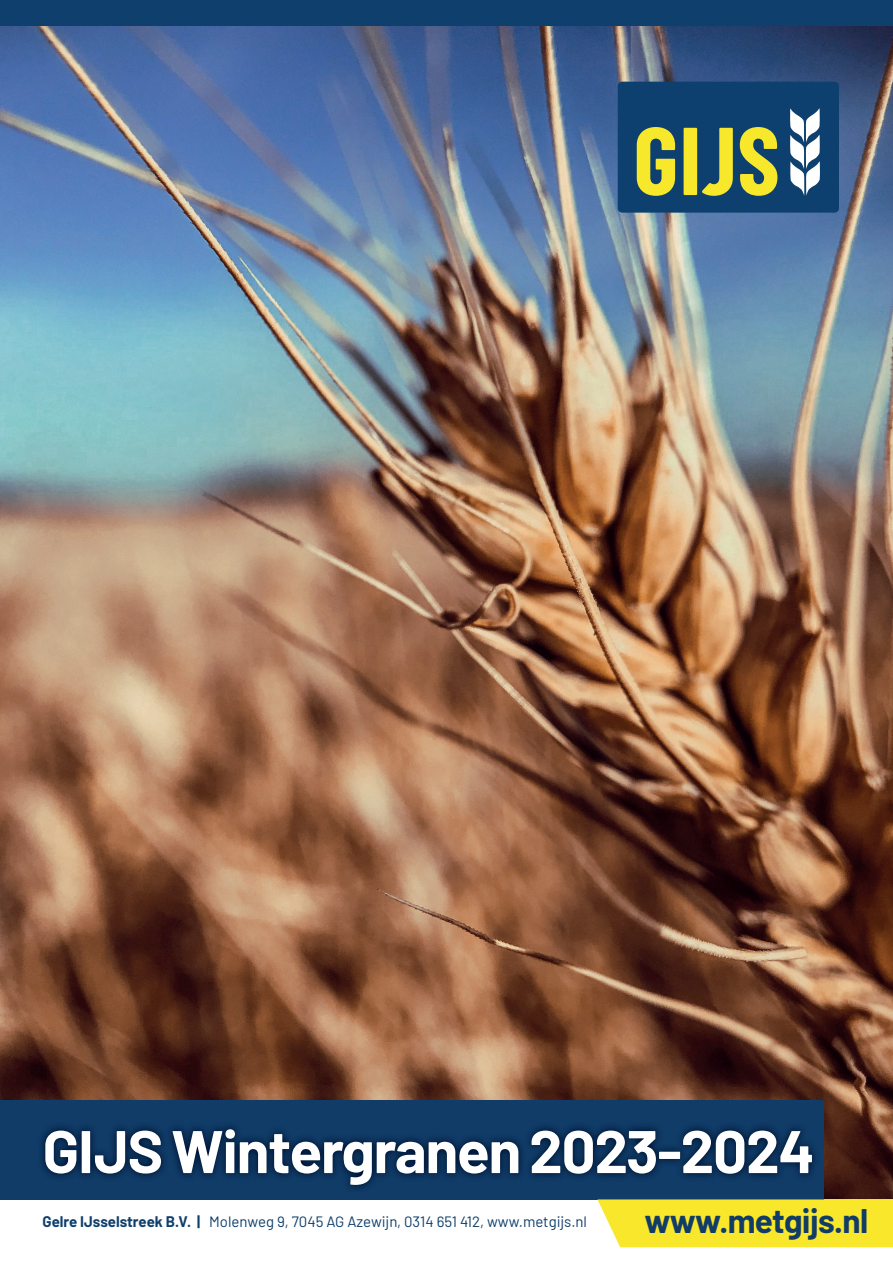
<style>
.page{position:relative;width:893px;height:1263px;background:#fff}
.page>*{position:absolute;margin:0;border:0;box-sizing:border-box;transform-origin:0 0}
.t1{font:700 60px "Barlow";letter-spacing:-.02em;color:#fff}
.t2{font:700 33.3px "Barlow";letter-spacing:-.02em;color:#113c68}
.t3{font:15px "Barlow";color:#0e3f6d}
.s1{font-weight:700}
</style>
<div class="page">
<img style="left:0;top:26px;width:893px;height:1173px">
<div style="left:0;top:0;width:893px;height:26px;background:#0e3f6d"></div>
<div style="left:618px;top:82px;width:221px;height:131px;background:#0d406e;border-radius:4px"></div>
<svg style="left:790px;top:108px;width:30px;height:88px"></svg>
<svg style="left:637px;top:127px;width:38px;height:69px"></svg>
<svg style="left:740px;top:127px;width:37px;height:69px"></svg>
<svg style="left:684px;top:128px;width:49px;height:68px"></svg>
<svg style="left:0;top:1100px;width:823px;height:100px;background:#0c315b"></svg>
<div style="left:597px;top:1199px;width:296px;height:48px;background:#f8e72a"></div>
<h1 class="t1" style="left:43px;top:1107px;width:774px">GIJS Wintergranen 2023-2024</h1>
<p class="t3" style="left:43px;top:1211px;width:546px"><span class="s1">Gelre IJsselstreek B.V. |</span> Molenweg 9, 7045 AG Azewijn, 0314 651 412, www.metgijs.nl</p>
<h2 class="t2" style="left:644px;top:1196px;width:225px">www.metgijs.nl</h2>
</div>
